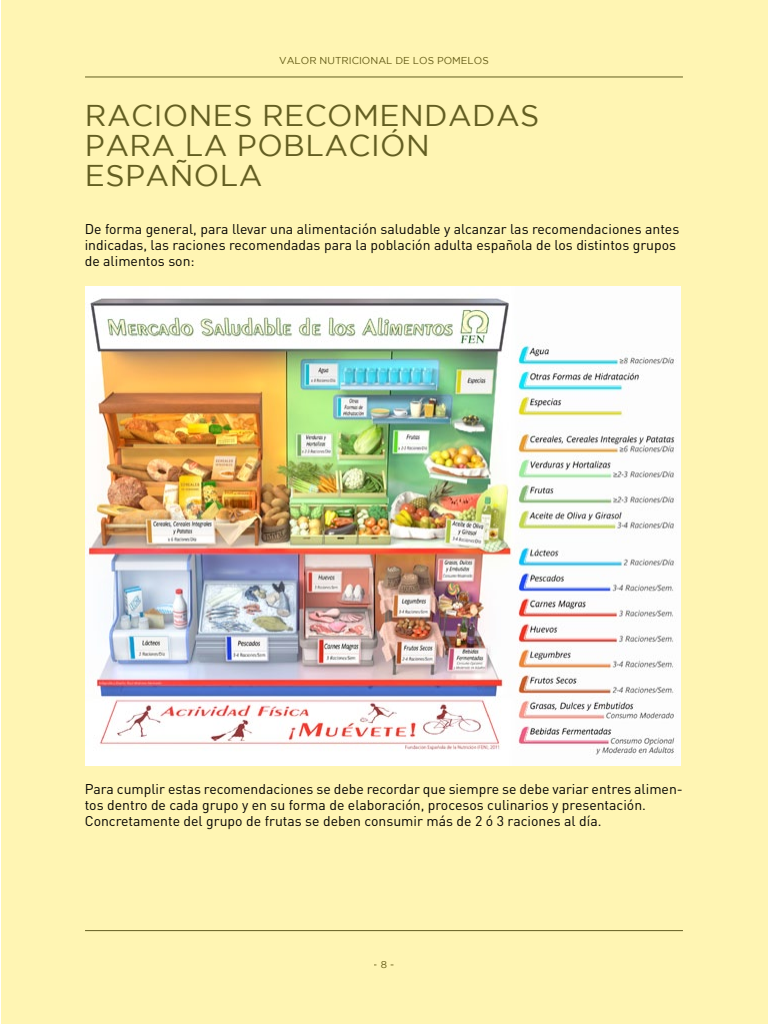
<style>
.page{position:relative;width:768px;height:1024px;background:#fff}
.page>*{position:absolute;margin:0;border:0;box-sizing:border-box;transform-origin:0 0}
.t1{font:30px "Gotham";color:#635e21}
.t2{font:14px/16px "DIN";color:#000}
.t3{font:10px "Gotham";color:#635e21}
</style>
<div class="page">
<div style="left:1px;top:0;width:767px;height:1024px;background:#fff5b3"></div>
<hr style="left:85px;top:930px;width:598px;height:1px;background:#635e21">
<img style="left:85px;top:286px;width:595px;height:479px">
<hr style="left:85px;top:77px;width:598px;height:1px;background:#635e21">
<p class="t3" style="left:279px;top:55px;width:211px">VALOR NUTRICIONAL DE LOS POMELOS</p>
<h1 class="t1" style="left:85px;top:99px;width:44px">RACIONES</h1>
<h1 class="t1" style="left:262px;top:99px;width:24px">RECOMENDADAS</h1>
<h1 class="t1" style="left:85px;top:129px;width:23px">PARA</h1>
<h1 class="t1" style="left:185px;top:129px;width:73px">LA POBLACI</h1>
<h1 class="t1" style="left:380px;top:129px;width:45px">ÓN</h1>
<h1 class="t1" style="left:85px;top:159px;width:22px">ESPA</h1>
<h1 class="t1" style="left:170px;top:159px;width:47px">ÑOLA</h1>
<p class="t2" style="left:85px;top:221px;width:596px">De forma general, para llevar una alimentación saludable y alcanzar las recomendaciones antes indicadas, las raciones recomendadas para la población adulta española de los distintos grupos de alimentos son:</p>
<p class="t2" style="left:85px;top:781px;width:600px">Para cumplir estas recomendaciones se debe recordar que siempre se debe variar entres alimen&shy;tos dentro de cada grupo y en su forma de elaboración, procesos culinarios y presentación.<br>Concretamente del grupo de frutas se deben consumir más de 2 ó 3 raciones al día.</p>
<p class="t3" style="left:374px;top:959px;width:22px">- 8 -</p>
</div>
